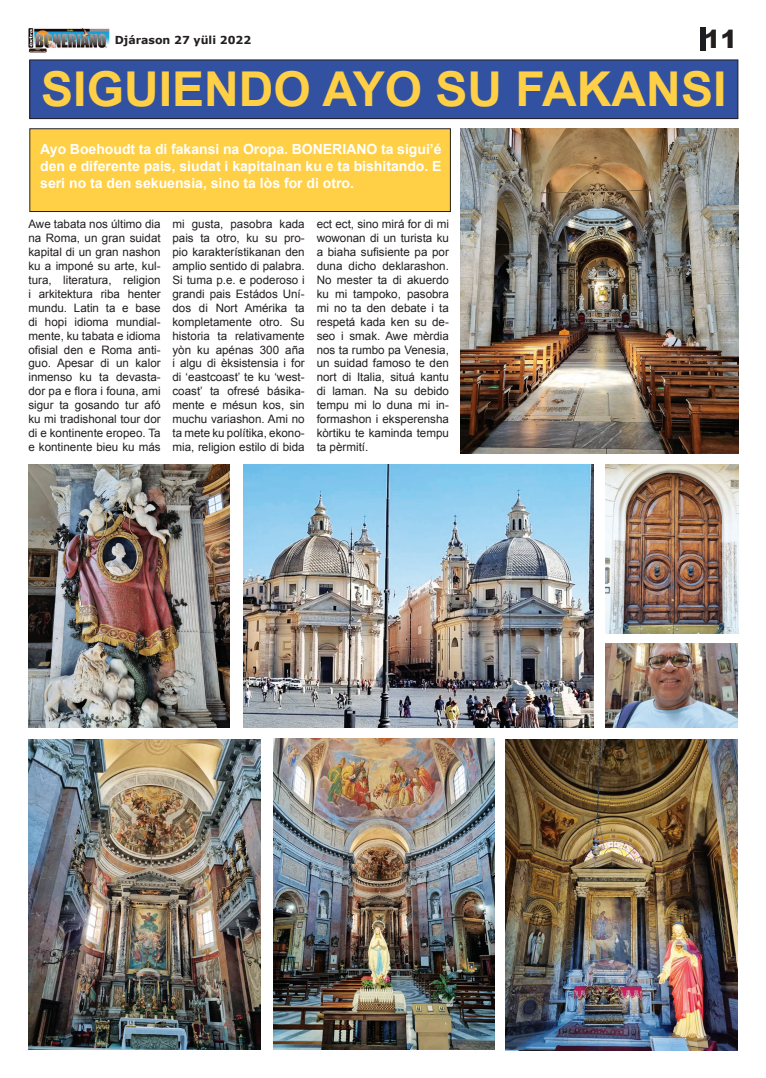
<style>
.page{position:relative;width:766px;height:1078px;background:#fff}
.page>*{position:absolute;margin:0;border:0;box-sizing:border-box;transform-origin:0 0}
.t1{font:700 48px "Arial";color:#ffcf45}
.t2{font:900 25px "Arial";color:#231f20}
.t3{font:700 14px/16.8px "Arial";color:#fff;text-align:justify}
.t4{font:11.6px/13.9px "Arial";color:#231f20;text-align:justify}
.t5{font:700 11px "Verdana";color:#231f20}
</style>
<div class="page">
<div style="left:699px;top:27px;width:6px;height:23px;background:#1c1d22"></div>
<img style="left:28px;top:28px;width:81px;height:24px">
<div style="left:30px;top:129px;width:420px;height:82px;background:#ffcf45"></div>
<div style="left:29px;top:128px;width:421px;height:84px;border:1px solid #231f20"></div>
<div style="left:30px;top:60px;width:707px;height:59px;background:#3252a1"></div>
<div style="left:29px;top:60px;width:709px;height:59px;border:1px solid #231f20"></div>
<img style="left:274px;top:738px;width:220px;height:311px">
<img style="left:605px;top:464px;width:133px;height:169px">
<img style="left:505px;top:739px;width:232px;height:310px">
<img style="left:605px;top:643px;width:132px;height:84px">
<img style="left:28px;top:739px;width:233px;height:310px">
<img style="left:244px;top:464px;width:349px;height:263px">
<img style="left:461px;top:128px;width:277px;height:326px">
<img style="left:28px;top:464px;width:202px;height:263px">
<p class="t5" style="left:115px;top:32px;width:138px">Djárason 27 yüli 2022</p>
<h2 class="t2" style="left:703px;top:21px;width:35px">11</h2>
<h1 class="t1" style="left:41px;top:57px;width:686px">SIGUIENDO AYO SU FAKANSI</h1>
<p class="t3" style="left:40px;top:141px;width:402px">Ayo Boehoudt ta di fakansi na Oropa. BONERIANO ta sigui’é den e diferente pais, siudat i kapitalnan ku e ta bishitando. E seri no ta den sekuensia, sino ta lòs for di otro.</p>
<p class="t4" style="left:28px;top:217px;width:134px">Awe tabata nos último dia na Roma, un gran suidat kapital di un gran nashon ku a imponé su arte, kul&shy;tura, literatura, religion i arkitektura riba henter mundu. Latin ta e base di hopi idioma mundial&shy;mente, ku tabata e idioma ofisial den e Roma anti&shy;guo. Apesar di un kalor inmenso ku ta devasta&shy;dor pa e flora i founa, ami sigur ta gosando tur afó ku mi tradishonal tour dor di e kontinente eropeo. Ta e kontinente bieu ku más</p>
<p class="t4" style="left:172px;top:217px;width:134px">mi gusta, pasobra kada pais ta otro, ku su pro&shy;pio karakterístikanan den amplio sentido di palabra.<br>Si tuma p.e. e poderoso i grandi pais Estádos Uní&shy;dos di Nort Amérika ta kompletamente otro. Su historia ta relativamente yòn ku apénas 300 aña i algu di èksistensia i for di ‘eastcoast’ te ku ‘west&shy;coast’ ta ofresé básika&shy;mente e mésun kos, sin muchu variashon. Ami no ta mete ku polítika, ekono&shy;mia, religion estilo di bida</p>
<p class="t4" style="left:316px;top:217px;width:134px">ect ect, sino mirá for di mi wowonan di un turista ku a biaha sufisiente pa por duna dicho deklarashon.<br>No mester ta di akuerdo ku mi tampoko, pasobra mi no ta den debate i ta respetá kada ken su de&shy;seo i smak. Awe mèrdia nos ta rumbo pa Venesia, un suidad famoso te den nort di Italia, situá kantu di laman. Na su debido tempu mi lo duna mi in&shy;formashon i eksperensha kòrtiku te kaminda tempu ta pèrmití.</p>
</div>
